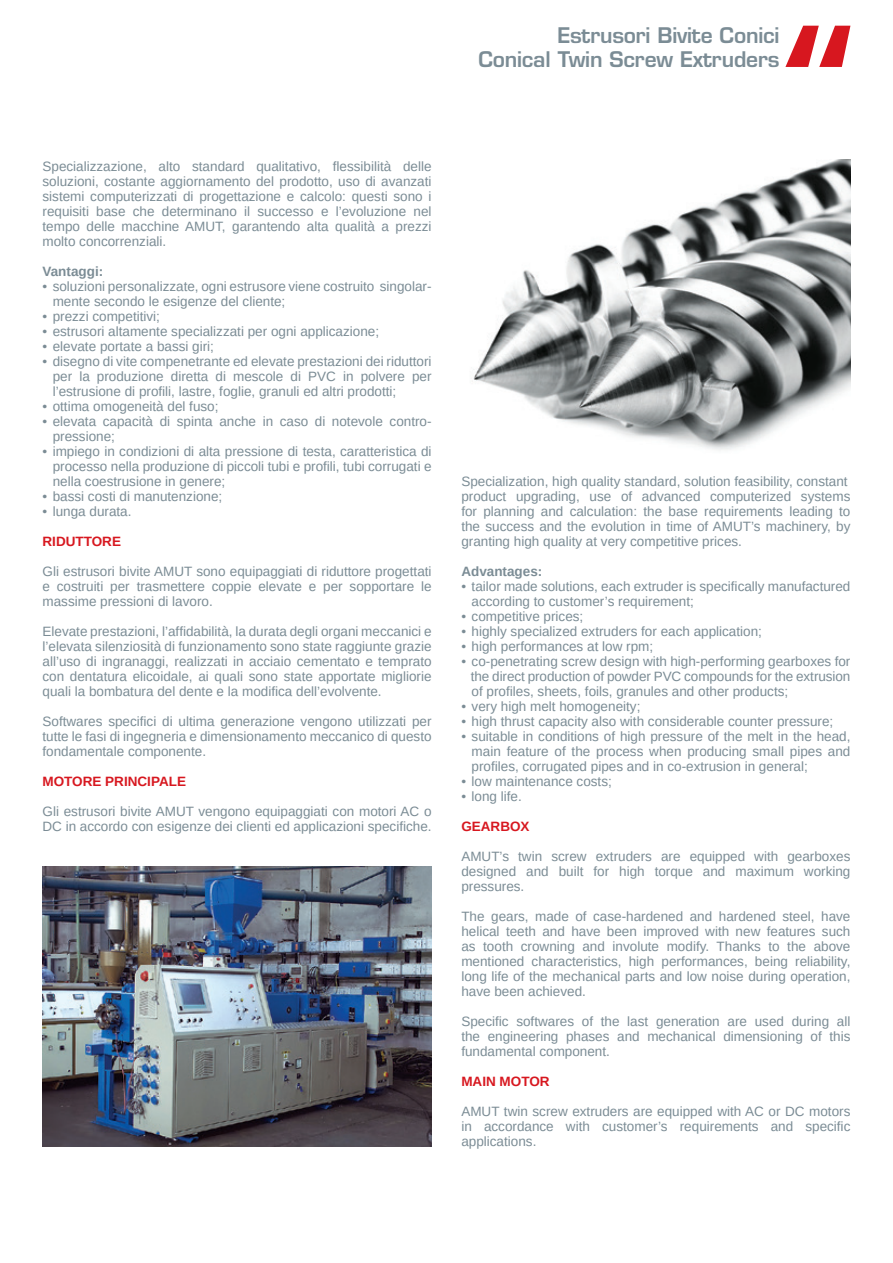
<style>
.page{position:relative;width:893px;height:1263px;background:#fff}
.page>*{position:absolute;margin:0;border:0;box-sizing:border-box;transform-origin:0 0}
.t1{font:600 21px/24px "Eurostile LT Std";letter-spacing:-.01em;color:#7b8c95;text-align:right}
.t2{font:13.5px/15px "Liberation Sans";color:#7b8c95;text-align:justify}
.t3{font:700 13.5px "Liberation Sans";color:#d7171f}
.t4{font:700 13.5px "Liberation Sans";color:#7b8c95}
</style>
<div class="page">
<img style="left:43px;top:867px;width:389px;height:279px">
<img style="left:472px;top:159px;width:378px;height:291px">
<svg style="left:785px;top:26px;width:65px;height:41px"></svg>
<h1 class="t1" style="left:478px;top:23px;width:303px">Estrusori Bivite Conici<br>Conical Twin Screw Extruders</h1>
<p class="t2" style="left:43px;top:159px;width:391px">Specializzazione, alto standard qualitativo, flessibilità delle soluzioni, costante aggiornamento del prodotto, uso di avanzati sistemi computerizzati di progettazione e calcolo: questi sono i requisiti base che determinano il successo e l’evoluzione nel tempo delle macchine AMUT, garantendo alta qualità a prezzi molto concorrenziali.</p>
<p class="t4" style="left:43px;top:262px;width:62px">Vantaggi:</p>
<p class="t2" style="left:53px;top:279px;width:380px;text-indent:-10px">• soluzioni personalizzate, ogni estrusore viene costruito singolar&shy;mente secondo le esigenze del cliente;</p>
<p class="t2" style="left:43px;top:309px;width:119px">• prezzi competitivi;</p>
<p class="t2" style="left:43px;top:324px;width:338px">• estrusori altamente specializzati per ogni applicazione;</p>
<p class="t2" style="left:43px;top:339px;width:173px">• elevate portate a bassi giri;</p>
<p class="t2" style="left:53px;top:354px;width:380px;text-indent:-10px">• disegno di vite compenetrante ed elevate prestazioni dei riduttori per la produzione diretta di mescole di PVC in polvere per l’estrusione di profili, lastre, foglie, granuli ed altri prodotti;</p>
<p class="t2" style="left:43px;top:399px;width:178px">• ottima omogeneità del fuso;</p>
<p class="t2" style="left:53px;top:414px;width:380px;text-indent:-10px">• elevata capacità di spinta anche in caso di notevole contro&shy;pressione;</p>
<p class="t2" style="left:53px;top:444px;width:380px;text-indent:-10px">• impiego in condizioni di alta pressione di testa, caratteristica di processo nella produzione di piccoli tubi e profili, tubi corrugati e nella coestrusione in genere;</p>
<p class="t2" style="left:43px;top:489px;width:181px">• bassi costi di manutenzione;</p>
<p class="t2" style="left:43px;top:504px;width:91px">• lunga durata.</p>
<p class="t3" style="left:43px;top:532px;width:80px">RIDUTTORE</p>
<p class="t2" style="left:43px;top:564px;width:391px">Gli estrusori bivite AMUT sono equipaggiati di riduttore progettati e costruiti per trasmettere coppie elevate e per sopportare le massime pressioni di lavoro.</p>
<p class="t2" style="left:43px;top:624px;width:391px">Elevate prestazioni, l’affidabilità, la durata degli organi meccanici e l’elevata silenziosità di funzionamento sono state raggiunte grazie all’uso di ingranaggi, realizzati in acciaio cementato e temprato con dentatura elicoidale, ai quali sono state apportate migliorie quali la bombatura del dente e la modifica dell’evolvente.</p>
<p class="t2" style="left:43px;top:714px;width:391px">Softwares specifici di ultima generazione vengono utilizzati per tutte le fasi di ingegneria e dimensionamento meccanico di questo fondamentale componente.</p>
<p class="t3" style="left:43px;top:772px;width:145px">MOTORE PRINCIPALE</p>
<p class="t2" style="left:43px;top:804px;width:391px">Gli estrusori bivite AMUT vengono equipaggiati con motori AC o<br>DC in accordo con esigenze dei clienti ed applicazioni specifiche.</p>
<p class="t2" style="left:461px;top:474px;width:391px;text-align:left">Specialization, high quality standard, solution feasibility, constant product upgrading, use of advanced computerized systems for planning and calculation: the base requirements leading to the success and the evolution in time of AMUT’s machinery, by granting high quality at very competitive prices.</p>
<p class="t4" style="left:461px;top:562px;width:83px">Advantages:</p>
<p class="t2" style="left:472px;top:579px;width:380px;text-indent:-10px">• tailor made solutions, each extruder is specifically manufactured according to customer’s requirement;</p>
<p class="t2" style="left:461px;top:609px;width:123px">• competitive prices;</p>
<p class="t2" style="left:461px;top:624px;width:302px">• highly specialized extruders for each application;</p>
<p class="t2" style="left:461px;top:639px;width:193px">• high performances at low rpm;</p>
<p class="t2" style="left:471px;top:654px;width:381px;text-indent:-9px">• co-penetrating screw design with high-performing gearboxes for the direct production of powder PVC compounds for the extrusion of profiles, sheets, foils, granules and other products;</p>
<p class="t2" style="left:461px;top:699px;width:181px">• very high melt homogeneity;</p>
<p class="t2" style="left:461px;top:714px;width:373px">• high thrust capacity also with considerable counter pressure;</p>
<p class="t2" style="left:472px;top:729px;width:380px;text-indent:-10px">• suitable in conditions of high pressure of the melt in the head, main feature of the process when producing small pipes and profiles, corrugated pipes and in co-extrusion in general;</p>
<p class="t2" style="left:461px;top:774px;width:152px">• low maintenance costs;</p>
<p class="t2" style="left:461px;top:789px;width:62px">• long life.</p>
<p class="t3" style="left:461px;top:817px;width:70px">GEARBOX</p>
<p class="t2" style="left:461px;top:849px;width:391px">AMUT’s twin screw extruders are equipped with gearboxes designed and built for high torque and maximum working pressures.</p>
<p class="t2" style="left:461px;top:909px;width:391px">The gears, made of case-hardened and hardened steel, have helical teeth and have been improved with new features such as tooth crowning and involute modify. Thanks to the above mentioned characteristics, high performances, being reliability, long life of the mechanical parts and low noise during operation, have been achieved.</p>
<p class="t2" style="left:461px;top:1014px;width:391px">Specific softwares of the last generation are used during all the engineering phases and mechanical dimensioning of this fundamental component.</p>
<p class="t3" style="left:461px;top:1072px;width:90px">MAIN MOTOR</p>
<p class="t2" style="left:461px;top:1104px;width:391px">AMUT twin screw extruders are equipped with AC or DC motors in accordance with customer’s requirements and specific applications.</p>
</div>
